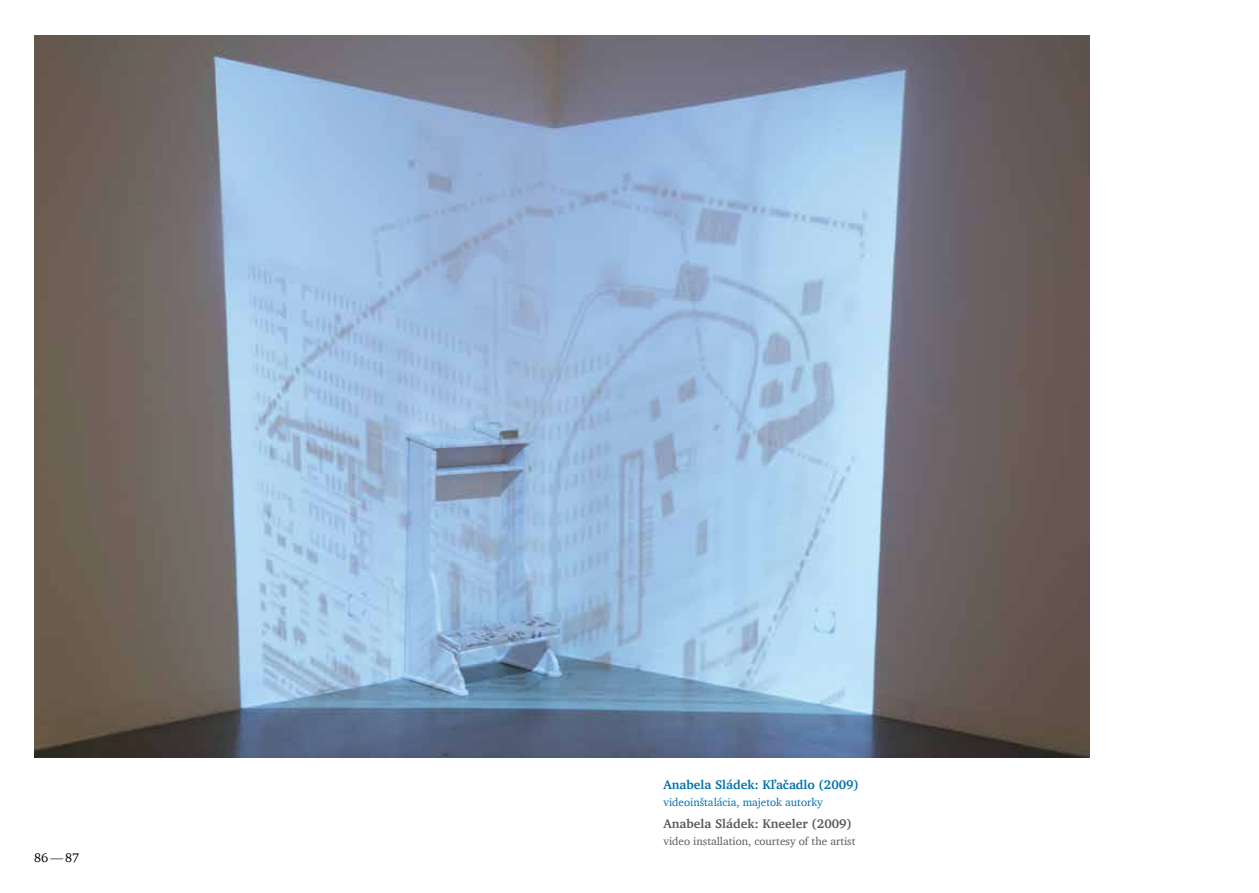
<style>
.page{position:relative;width:1259px;height:893px;background:#fff}
.page>*{position:absolute;margin:0;border:0;box-sizing:border-box;transform-origin:0 0}
.t1{font:700 12.75px "Charter";color:#0071ae}
.t2{font:700 12.75px "Charter";color:#58595b}
.t3{font:12.75px "Charter";color:#000}
.t4{font:11.25px "Charter";color:#58595b}
.t5{font:11.25px "Charter";color:#0071ae}
</style>
<div class="page">
<img style="left:34px;top:35px;width:1055px;height:722px">
<p class="t3" style="left:34px;top:847px;width:47px">86—87</p>
<p class="t1" style="left:663px;top:774px;width:197px">Anabela Sládek: Kľačadlo (2009)</p>
<p class="t5" style="left:663px;top:792px;width:161px">videoinštalácia, majetok autorky</p>
<p class="t2" style="left:663px;top:813px;width:190px">Anabela Sládek: Kneeler (2009)</p>
<p class="t4" style="left:663px;top:831px;width:193px">video installation, courtesy of the artist</p>
</div>
